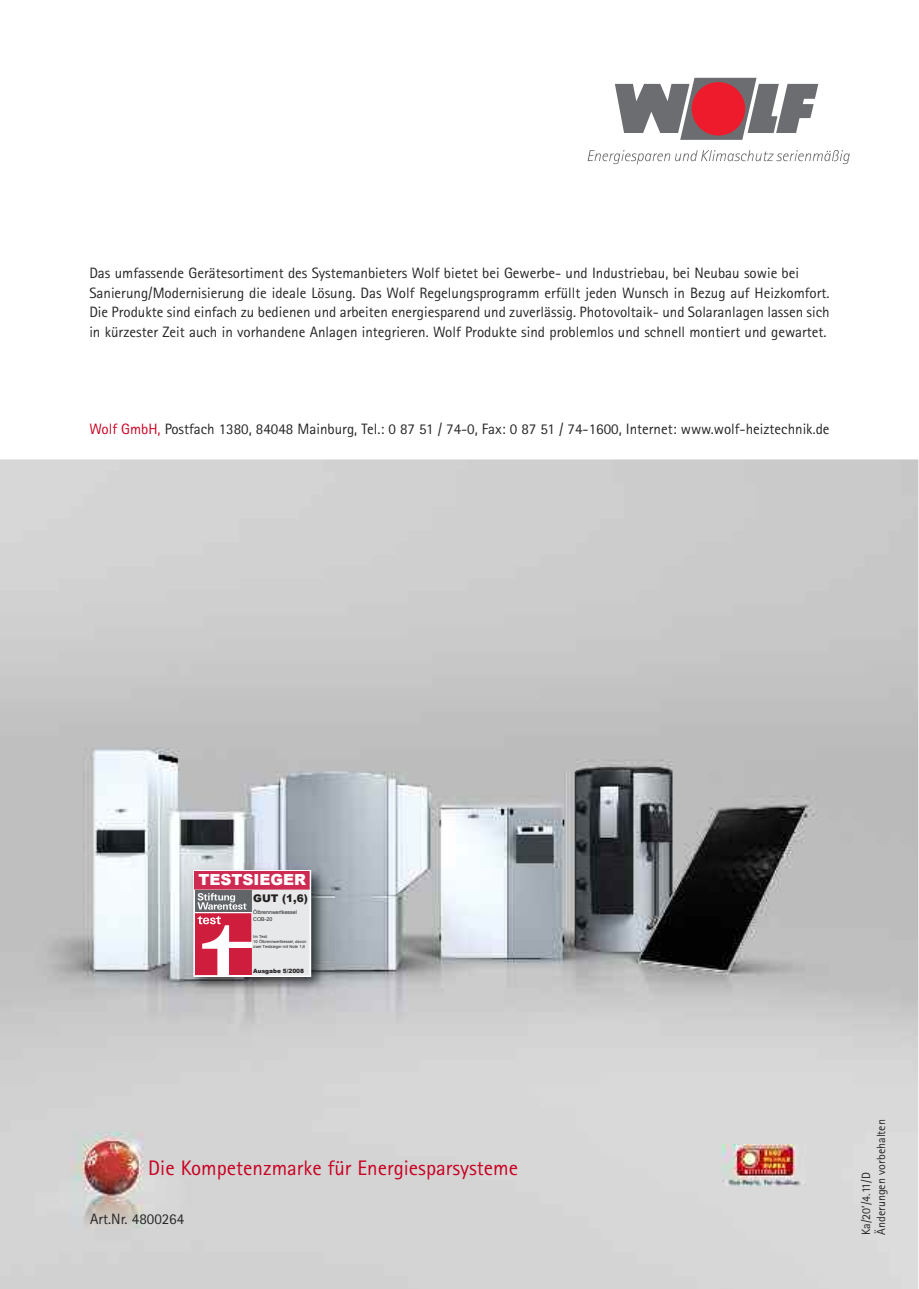
<style>
.page{position:relative;width:919px;height:1289px;background:#fff}
.page>*{position:absolute;margin:0;border:0;box-sizing:border-box;transform-origin:0 0}
.t1{font:21px "Rotis Sans Serif";color:#c90021}
.t2{font:900 15.3px "Arial";color:#fff}
.t3{font:15px/19.5px "Rotis Sans Serif";color:#252525}
.t4{font:12px/15px "Rotis Sans Serif";color:#252525}
.t5{font:900 10.5px "Arial";color:#231f20}
.t6{font:900 5.85px "Arial";color:#231f20}
.t7{font:5.25px/6.8px "Arial";color:#231f20}
.t8{font:4.05px/5.2px "Arial";color:#231f20}
.s1{color:#c90021}
</style>
<div class="page">
<svg style="left:615px;top:78px;width:203px;height:62px"></svg>
<div style="left:691px;top:82px;width:54px;height:53px;background:#ee1b2c;border-radius:50%"></div>
<svg style="left:587px;top:150px;width:262px;height:14px"></svg>
<img style="left:0;top:459px;width:918px;height:829px">
<img style="left:722px;top:1144px;width:85px;height:41px">
<img style="left:184px;top:863px;width:150px;height:132px">
<svg style="left:194px;top:889px;width:116px;height:87px"></svg>
<div style="left:195px;top:890px;width:56px;height:22px;background:#626568"></div>
<svg style="left:195px;top:893px;width:56px;height:82px"></svg>
<div style="left:252px;top:890px;width:57px;height:85px;background:#e7e8e9"></div>
<div style="left:194px;top:871px;width:115px;height:18px;background:#ce2b52"></div>
<p class="t3" style="left:89px;top:265px;width:741px">Das umfassende Gerätesortiment des Systemanbieters Wolf bietet bei Gewerbe- und Industriebau, bei Neubau sowie bei Sanierung/Modernisierung die ideale Lösung. Das Wolf Regelungsprogramm erfüllt jeden Wunsch in Bezug auf Heizkomfort.<br>Die Produkte sind einfach zu bedienen und arbeiten energiesparend und zuverlässig. Photovoltaik- und Solaranlagen lassen sich in kürzester Zeit auch in vorhandene Anlagen integrieren. Wolf Produkte sind problemlos und schnell montiert und gewartet.</p>
<p class="t3" style="left:89px;top:420px;width:741px"><span class="s1">Wolf GmbH,</span> Postfach 1380, 84048 Mainburg, Tel.: 0 87 51 / 74-0, Fax: 0 87 51 / 74-1600, Internet: www.wolf-heiztechnik.de</p>
<p class="t2" style="left:198px;top:868px;width:109px">TESTSIEGER</p>
<p class="t5" style="left:253px;top:890px;width:56px">GUT (1,6)</p>
<p class="t7" style="left:253px;top:908px;width:45px">Ölbrennwertkessel<br>COB-20</p>
<p class="t8" style="left:253px;top:933px;width:55px">Im Test:<br>10 Ölbrennwertkessel, davon zwei Testsieger mit Note 1,6</p>
<p class="t6" style="left:253px;top:966px;width:52px">Ausgabe 5/2008</p>
<h1 class="t1" style="left:148px;top:1160px;width:371px">Die Kompetenzmarke für Energiesparsysteme</h1>
<p class="t3" style="left:90px;top:1210px;width:95px">Art.Nr. 4800264</p>
<p class="t4" style="left:859px;top:1234px;width:117px;rotate:-90deg">Ka/20’/4.11/D<br>Änderungen vorbehalten</p>
</div>
